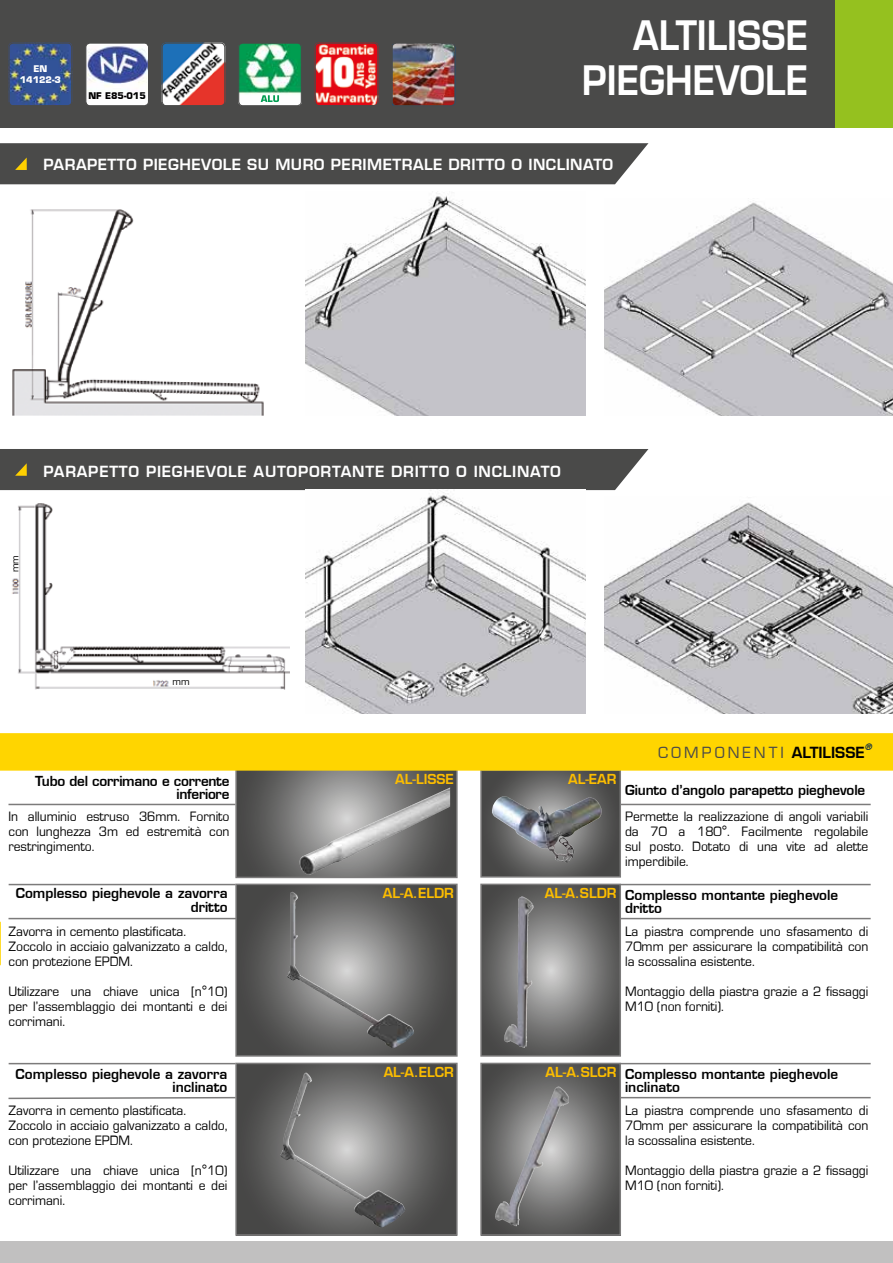
<style>
.page{position:relative;width:893px;height:1263px;background:#fff}
.page>*{position:absolute;margin:0;border:0;box-sizing:border-box;transform-origin:0 0}
.t1{font:600 39.6px/45px "Eurostile LT";color:#fff;text-align:right;scale:.91 1}
.t2{font:600 15px "Eurostile LT";letter-spacing:.03em;color:#fff}
.t3{font:600 15px "Eurostile LT";letter-spacing:.05em;color:#fff}
.t4{font:15px "Eurostile LT";letter-spacing:.2em;color:#4a4a49}
.t5{font:14.1px/15px "Eurostile";color:#000;text-align:justify;scale:.96 1}
.t6{font:600 13.5px/13.5px "Eurostile LT";color:#000;text-align:right}
.t7{font:600 13.5px "Eurostile LT";color:#fcbd00}
.t8{font:600 13.5px/13.5px "Eurostile LT";letter-spacing:-.02em;color:#000;text-align:right}
.t9{font:10.5px "Eurostile";color:#000}
.t10{font:700 9px/10.8px "Eurostile LT";color:#fff;text-align:center}
.t11{font:700 9px "Eurostile LT";color:#000}
.t12{font:italic 700 8.7px "Eurostile LT";color:#00264a}
.s1{font-family:"Eurostile LT"}
.s2{font-weight:600;color:#000}
</style>
<div class="page">
<div style="left:0;top:0;width:893px;height:128px;background:#4a4a49"></div>
<svg style="left:238px;top:771px;width:217px;height:104px;background:#626261"></svg>
<img style="left:298px;top:787px;width:152px;height:88px">
<div style="left:235px;top:758px;width:223px;height:120px;border:2px solid #7c7b7b"></div>
<hr style="left:9px;top:804px;width:226px;height:1px;background:#7c7b7b">
<hr style="left:9px;top:884px;width:227px;height:1px;background:#7c7b7b">
<hr style="left:9px;top:918px;width:227px;height:1px;background:#7c7b7b">
<svg style="left:238px;top:887px;width:217px;height:167px;background:#626262"></svg>
<div style="left:235px;top:884px;width:223px;height:173px;border:2px solid #7c7b7b"></div>
<svg style="left:238px;top:1066px;width:217px;height:167px;background:#6a6a69"></svg>
<div style="left:235px;top:1063px;width:223px;height:173px;border:2px solid #7c7b7b"></div>
<hr style="left:9px;top:1063px;width:227px;height:1px;background:#7c7b7b">
<svg style="left:8px;top:1096px;width:229px;height:4px"></svg>
<svg style="left:483px;top:887px;width:135px;height:167px;background:#737372"></svg>
<div style="left:480px;top:884px;width:141px;height:173px;border:2px solid #7c7b7b"></div>
<hr style="left:621px;top:884px;width:250px;height:1px;background:#7c7b7b">
<hr style="left:621px;top:918px;width:250px;height:1px;background:#7c7b7b">
<svg style="left:483px;top:1066px;width:135px;height:167px;background:#737373"></svg>
<div style="left:480px;top:1063px;width:141px;height:173px;border:2px solid #7c7b7b"></div>
<hr style="left:621px;top:1063px;width:250px;height:1px;background:#7c7b7b">
<hr style="left:621px;top:1097px;width:250px;height:1px;background:#7c7b7b">
<img style="left:12px;top:209px;width:252px;height:207px">
<img style="left:305px;top:193px;width:281px;height:223px">
<img style="left:605px;top:201px;width:288px;height:215px">
<img style="left:305px;top:490px;width:281px;height:223px">
<img style="left:605px;top:502px;width:288px;height:211px">
<img style="left:162px;top:43px;width:63px;height:61px">
<div style="left:162px;top:43px;width:63px;height:63px;border:1px solid #4a4a49;border-radius:4px"></div>
<img style="left:240px;top:45px;width:60px;height:59px">
<img style="left:261px;top:95px;width:18px;height:7px">
<div style="left:238px;top:43px;width:64px;height:63px;border:1px solid #4a4a49;border-radius:4px"></div>
<svg style="left:0;top:922px;width:1px;height:43px"></svg>
<img style="left:315px;top:43px;width:63px;height:61px">
<div style="left:315px;top:43px;width:63px;height:63px;border:1px solid #4a4a49;border-radius:4px"></div>
<img style="left:392px;top:44px;width:63px;height:62px">
<div style="left:392px;top:43px;width:63px;height:63px;border:1px solid #4a4a49;border-radius:4px"></div>
<img style="left:9px;top:43px;width:63px;height:61px">
<div style="left:9px;top:43px;width:63px;height:63px;border:1px solid #4a4a49;border-radius:4px"></div>
<div style="left:86px;top:43px;width:62px;height:63px;background:#fff;border-radius:4px"></div>
<div style="left:85px;top:43px;width:64px;height:63px;border:1px solid #4a4a49;border-radius:4px"></div>
<img style="left:87px;top:45px;width:61px;height:55px">
<svg style="left:483px;top:772px;width:135px;height:103px;background:#575656"></svg>
<div style="left:480px;top:769px;width:141px;height:109px;border:2px solid #7c7b7b"></div>
<hr style="left:621px;top:804px;width:250px;height:1px;background:#7c7b7b">
<img style="left:491px;top:796px;width:111px;height:67px">
<img style="left:287px;top:892px;width:64px;height:119px">
<img style="left:280px;top:1073px;width:30px;height:97px">
<img style="left:504px;top:896px;width:17px;height:146px">
<img style="left:545px;top:1087px;width:11px;height:26px">
<div style="left:0;top:733px;width:893px;height:38px;background:#ffd500"></div>
<div style="left:836px;top:0;width:57px;height:128px;background:#95c11f"></div>
<div style="left:0;top:143px;width:648px;height:41px;background:#4a4a49"></div>
<div style="left:0;top:449px;width:648px;height:41px;background:#4a4a49"></div>
<img style="left:12px;top:503px;width:277px;height:187px">
<div style="left:0;top:1242px;width:893px;height:21px;background:#c1c0c0"></div>
<p class="t10" style="left:20px;top:64px;width:43px">EN<br>14122-3</p>
<p class="t11" style="left:88px;top:90px;width:59px">NF E85-015</p>
<h1 class="t1" style="left:582px;top:13px;width:250px">ALTILISSE<br>PIEGHEVOLE</h1>
<p class="t2" style="left:44px;top:155px;width:571px">PARAPETTO PIEGHEVOLE SU MURO PERIMETRALE DRITTO O INCLINATO</p>
<p class="t3" style="left:44px;top:462px;width:519px">PARAPETTO PIEGHEVOLE AUTOPORTANTE DRITTO O INCLINATO</p>
<p class="t9" style="left:10px;top:572px;width:19px;rotate:-90deg">mm</p>
<p class="t9" style="left:173px;top:676px;width:19px">mm</p>
<p class="t8" style="left:35px;top:774px;width:196px">Tubo del corrimano e corrente inferiore</p>
<p class="t5" style="left:9px;top:809px;width:232px">In alluminio estruso 36mm. Fornito con lunghezza 3m ed estremità con restringimento.</p>
<p class="t6" style="left:16px;top:886px;width:213px">Complesso pieghevole a zavorra dritto</p>
<p class="t5" style="left:9px;top:924px;width:230px;text-align:left">Zavorra in cemento plastificata.<br>Zoccolo in acciaio galvanizzato a caldo, con protezione EPDM.</p>
<p class="t5" style="left:9px;top:984px;width:230px">Utilizzare una chiave unica [n<span class="s1">°</span>10) per l’assemblaggio dei montanti e dei corrimani.</p>
<p class="t6" style="left:16px;top:1067px;width:213px">Complesso pieghevole a zavorra inclinato</p>
<p class="t5" style="left:9px;top:1103px;width:230px;text-align:left">Zavorra in cemento plastificata.<br>Zoccolo in acciaio galvanizzato a caldo, con protezione EPDM.</p>
<p class="t5" style="left:9px;top:1163px;width:230px">Utilizzare una chiave unica [n<span class="s1">°</span>10) per l’assemblaggio dei montanti e dei corrimani.</p>
<p class="t4" style="left:658px;top:743px;width:208px">COMPONENTI <span class="s2">ALTILISSE</span></p>
<p class="t12" style="left:865px;top:741px;width:10px">®</p>
<p class="t7" style="left:395px;top:771px;width:60px">AL-LISSE</p>
<p class="t7" style="left:568px;top:771px;width:50px">AL-EAR</p>
<p class="t6" style="left:625px;top:783px;width:242px">Giunto d’angolo parapetto pieghevole</p>
<p class="t5" style="left:625px;top:809px;width:255px">Permette la realizzazione di angoli variabili da 70 a 180<span class="s1">°</span>. Facilmente regolabile sul posto. Dotato di una vite ad alette imperdibile.</p>
<p class="t7" style="left:383px;top:885px;width:73px">AL-A.ELDR</p>
<p class="t7" style="left:545px;top:885px;width:73px">AL-A.SLDR</p>
<p class="t6" style="left:625px;top:888px;width:215px;text-align:left">Complesso montante pieghevole dritto</p>
<p class="t5" style="left:625px;top:924px;width:255px">La piastra comprende uno sfasamento di 70mm per assicurare la compatibilità con la scossalina esistente.</p>
<p class="t5" style="left:625px;top:984px;width:255px">Montaggio della piastra grazie a 2 fissaggi<br>M10 (non forniti).</p>
<p class="t7" style="left:384px;top:1064px;width:72px">AL-A.ELCR</p>
<p class="t7" style="left:546px;top:1064px;width:72px">AL-A.SLCR</p>
<p class="t6" style="left:625px;top:1067px;width:215px;text-align:left">Complesso montante pieghevole inclinato</p>
<p class="t5" style="left:625px;top:1103px;width:255px">La piastra comprende uno sfasamento di 70mm per assicurare la compatibilità con la scossalina esistente.</p>
<p class="t5" style="left:625px;top:1163px;width:255px">Montaggio della piastra grazie a 2 fissaggi<br>M10 (non forniti).</p>
</div>
